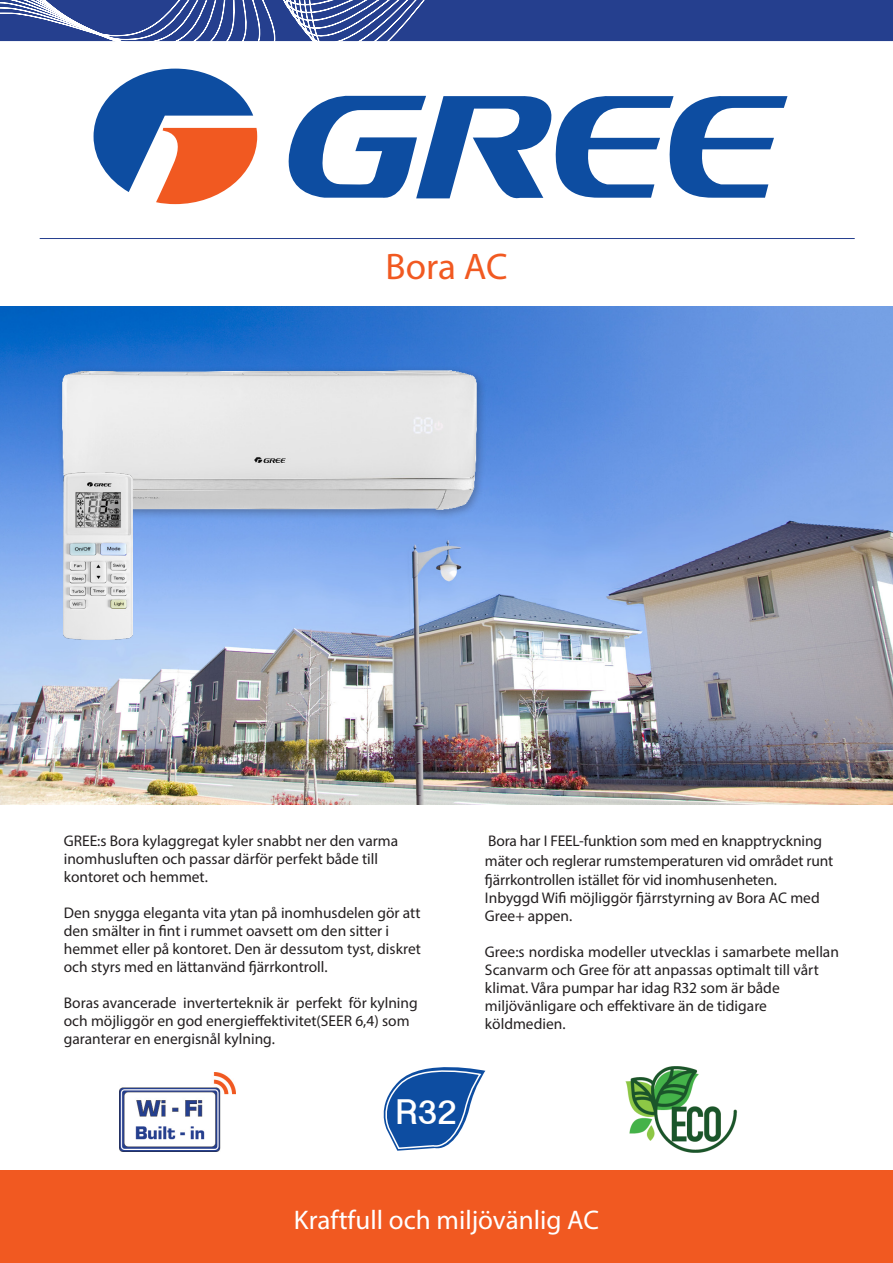
<style>
.page{position:relative;width:893px;height:1263px;background:#fff}
.page>*{position:absolute;margin:0;border:0;box-sizing:border-box;transform-origin:0 0}
.t1{font:37.2px "Myriad Pro";color:#f15921}
.t2{font:700 33px "Telugu Sangam MN";color:#fff}
.t3{font:27px "Myriad Pro";color:#fff}
.t4{font:15.45px/18px "Myriad Pro";color:#231f20}
</style>
<div class="page">
<img style="left:0;top:306px;width:893px;height:499px">
<div style="left:0;top:1170px;width:893px;height:93px;background:#f15921"></div>
<hr style="left:40px;top:238px;width:815px;height:1px;background:#253f8e">
<svg style="left:0;top:0;width:893px;height:204px"></svg>
<img style="left:119px;top:1072px;width:117px;height:80px">
<img style="left:625px;top:1066px;width:112px;height:87px">
<img style="left:54px;top:352px;width:437px;height:173px">
<svg style="left:383px;top:1067px;width:102px;height:84px"></svg>
<img style="left:64px;top:472px;width:69px;height:167px">
<p class="t1" style="left:385px;top:243px;width:124px">Bora AC</p>
<p class="t4" style="left:64px;top:832px;width:336px">GREE:s Bora kylaggregat kyler snabbt ner den varma</p>
<p class="t4" style="left:64px;top:850px;width:316px">inomhusluften och passar därför perfekt både till</p>
<p class="t4" style="left:64px;top:868px;width:146px">kontoret och hemmet.</p>
<p class="t4" style="left:64px;top:904px;width:358px">Den snygga eleganta vita ytan på inomhusdelen gör att den smälter in fint i rummet oavsett om den sitter i</p>
<p class="t4" style="left:64px;top:940px;width:359px">hemmet eller på kontoret. Den är dessutom tyst, diskret och styrs med en lättanvänd fjärrkontroll.</p>
<p class="t4" style="left:64px;top:994px;width:355px">Boras avancerade inverterteknik är perfekt för kylning och möjliggör en god energieffektivitet(SEER 6,4) som garanterar en energisnål kylning.</p>
<p class="t2" style="left:396px;top:1093px;width:63px">R32</p>
<p class="t4" style="left:485px;top:831px;width:350px;line-height:19.5px">Bora har I FEEL-funktion som med en knapptryckning mäter och reglerar rumstemperaturen vid området runt fjärrkontrollen istället för vid inomhusenheten.</p>
<p class="t4" style="left:485px;top:889px;width:336px">Inbyggd Wifi möjliggör fjärrstyrning av Bora AC med<br>Gree+ appen.</p>
<p class="t4" style="left:485px;top:943px;width:355px">Gree:s nordiska modeller utvecklas i samarbete mellan<br>Scanvarm och Gree för att anpassas optimalt till vårt</p>
<p class="t4" style="left:485px;top:979px;width:296px">klimat. Våra pumpar har idag R32 som är både</p>
<p class="t4" style="left:485px;top:997px;width:283px">miljövänligare och effektivare än de tidigare</p>
<p class="t4" style="left:485px;top:1015px;width:82px">köldmedien.</p>
<p class="t3" style="left:294px;top:1203px;width:307px">Kraftfull och miljövänlig AC</p>
</div>
